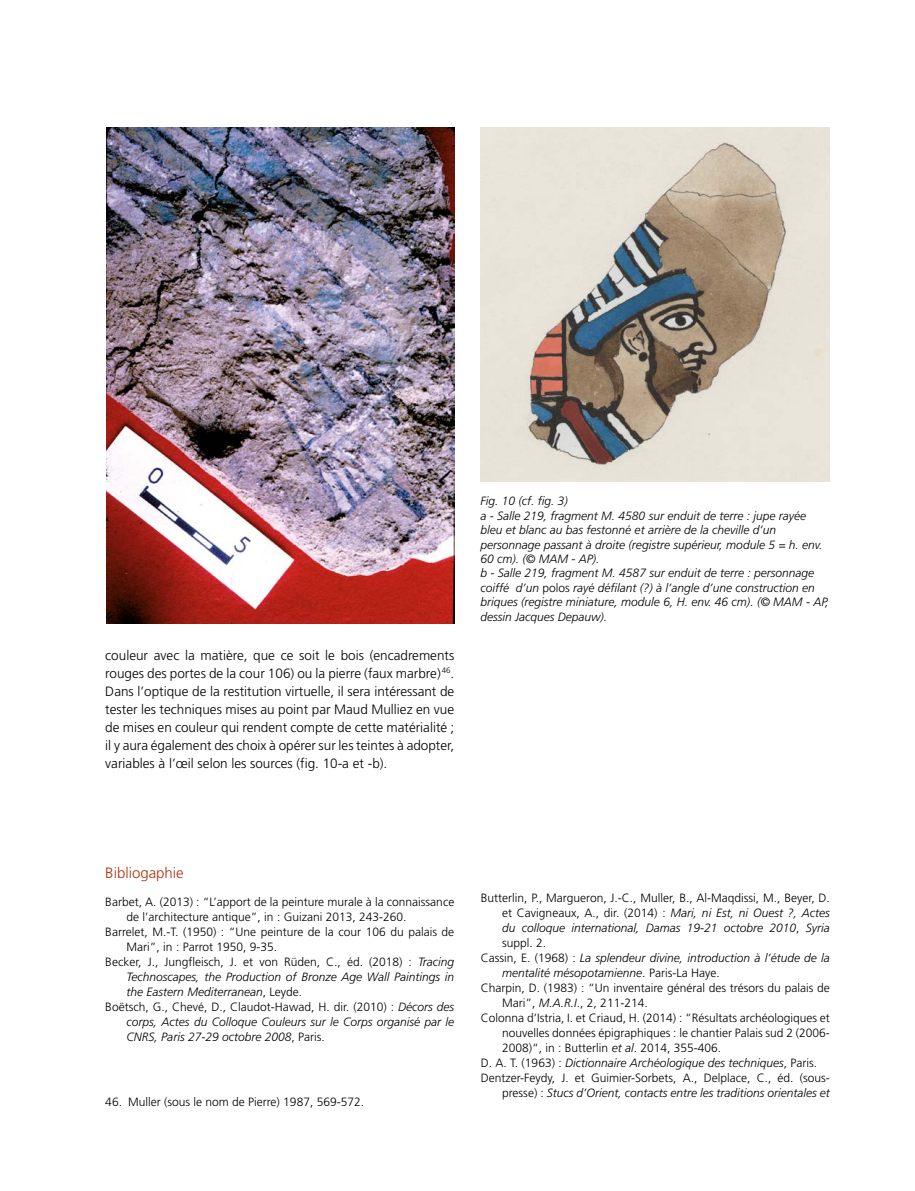
<style>
.page{position:relative;width:915px;height:1191px;background:#fff}
.page>*{position:absolute;margin:0;border:0;box-sizing:border-box;transform-origin:0 0}
.t1{font:300 15px "Frutiger";color:#ae330f}
.t2{font:300 13.5px/18px "Frutiger LT Std";color:#000;text-align:justify}
.t3{font:italic 300 12px/14.4px "Frutiger LT Std";color:#000}
.t4{font:300 12px "Frutiger LT Std";color:#000}
.s1{font-style:normal}
.s2{font-style:inherit}
.s3{font-style:italic}
</style>
<div class="page">
<img style="left:480px;top:128px;width:349px;height:353px">
<img style="left:106px;top:128px;width:348px;height:495px">
<p class="t2" style="left:105px;top:646px;width:350px">couleur avec la matière, que ce soit le bois (encadrements rouges des portes de la cour 106) ou la pierre (faux marbre)<sup>46</sup>.<br>Dans l’optique de la restitution virtuelle, il sera intéressant de tester les techniques mises au point par Maud Mulliez en vue de mises en couleur qui rendent compte de cette matérialité ; il y aura également des choix à opérer sur les teintes à adopter, variables à l’œil selon les sources (fig. 10-a et -b).</p>
<p class="t3" style="left:480px;top:494px;width:349px">Fig. 10 (cf. fig. 3)<br>a - Salle 219, fragment M. 4580 sur enduit de terre : jupe rayée bleu et blanc au bas festonné et arrière de la cheville d’un personnage passant à droite (registre supérieur, module 5 = h. env.<br>60 cm). (© MAM - AP).<br>b - Salle 219, fragment M. 4587 sur enduit de terre : personnage coiffé d’un <span class="s1">polos</span> rayé défilant (?) à l’angle d’une construction en briques (registre miniature, module 6, H. env. 46 cm). (© MAM - AP, dessin Jacques Depauw).</p>
<p class="t1" style="left:105px;top:864px;width:80px">Bibliogaphie</p>
<p class="t4" style="left:105px;top:895px;width:350px">Barbet, A. (2013) : “L’apport de la peinture murale à la connaissance</p>
<p class="t4" style="left:127px;top:910px;width:281px">de l’architecture antique”, in : Guizani 2013, 243-260.</p>
<p class="t4" style="left:105px;top:925px;width:350px">Barrelet, <span class="s2">M.-T.</span> (1950) : “Une peinture de la cour 106 du palais de</p>
<p class="t4" style="left:127px;top:940px;width:152px">Mari”, in : Parrot <span class="s2">1950,</span> 9-35.</p>
<p class="t4" style="left:105px;top:955px;width:350px">Becker, J., Jungfleisch, J. et von Rüden, C., éd. (2018) : <span class="s3">Tracing</span></p>
<p class="t3" style="left:127px;top:970px;width:329px">Technoscapes, the Production of Bronze Age Wall Paintings in</p>
<p class="t3" style="left:127px;top:985px;width:177px">the Eastern Mediterranean<span class="s1">, Leyde.</span></p>
<p class="t4" style="left:105px;top:1000px;width:350px">Boëtsch, G., Chevé, D., Claudot-Hawad, H. dir. (2010) : <span class="s3">Décors des</span></p>
<p class="t3" style="left:127px;top:1015px;width:329px">corps, Actes du Colloque Couleurs sur le Corps organisé par le</p>
<p class="t3" style="left:127px;top:1030px;width:200px">CNRS, Paris 27-29 octobre 2008<span class="s1">, Paris.</span></p>
<p class="t4" style="left:105px;top:1095px;width:260px">46. Muller (sous le nom de Pierre) 1987, 569-572.</p>
<p class="t4" style="left:480px;top:891px;width:350px">Butterlin, P., Margueron, J.-C., Muller, B., Al-Maqdissi, M., Beyer, D.</p>
<p class="t4" style="left:502px;top:906px;width:329px">et Cavigneaux, A., dir. (2014) : <span class="s3">Mari, ni Est, ni Ouest ?, Actes</span></p>
<p class="t3" style="left:502px;top:920px;width:329px">du colloque international, Damas 19-21 octobre 2010<span class="s1">,</span> Syria</p>
<p class="t4" style="left:502px;top:936px;width:46px">suppl. 2.</p>
<p class="t3" style="left:480px;top:950px;width:350px"><span class="s1">Cassin,</span> <span class="s1">E. (1968) :</span> La splendeur divine, introduction à l’étude de la</p>
<p class="t3" style="left:502px;top:965px;width:219px">mentalité mésopotamienne<span class="s1">. Paris-La Haye.</span></p>
<p class="t4" style="left:480px;top:981px;width:350px">Charpin, D. (1983) : “Un inventaire général des trésors du palais de</p>
<p class="t4" style="left:502px;top:996px;width:147px">Mari”, <span class="s3">M.A.R.I</span>., 2, 211-214.</p>
<p class="t4" style="left:480px;top:1011px;width:350px">Colonna d’Istria, I. et Criaud, H. (2014) : “Résultats archéologiques et</p>
<p class="t4" style="left:502px;top:1026px;width:329px">nouvelles données épigraphiques : le chantier Palais sud 2 (2006-</p>
<p class="t4" style="left:502px;top:1041px;width:220px">2008)“, in : Butterlin <span class="s3">et al</span>. 2014, 355-406.</p>
<p class="t3" style="left:480px;top:1055px;width:338px"><span class="s1">D. A. T. (1963) :</span> Dictionnaire Archéologique des techniques<span class="s1">, Paris.</span></p>
<p class="t4" style="left:480px;top:1071px;width:350px">Dentzer-Feydy, J. et Guimier-Sorbets, A., Delplace, C., éd. (sous-</p>
<p class="t3" style="left:502px;top:1085px;width:329px"><span class="s1">presse) :</span> Stucs d’Orient, contacts entre les traditions orientales et</p>
</div>
